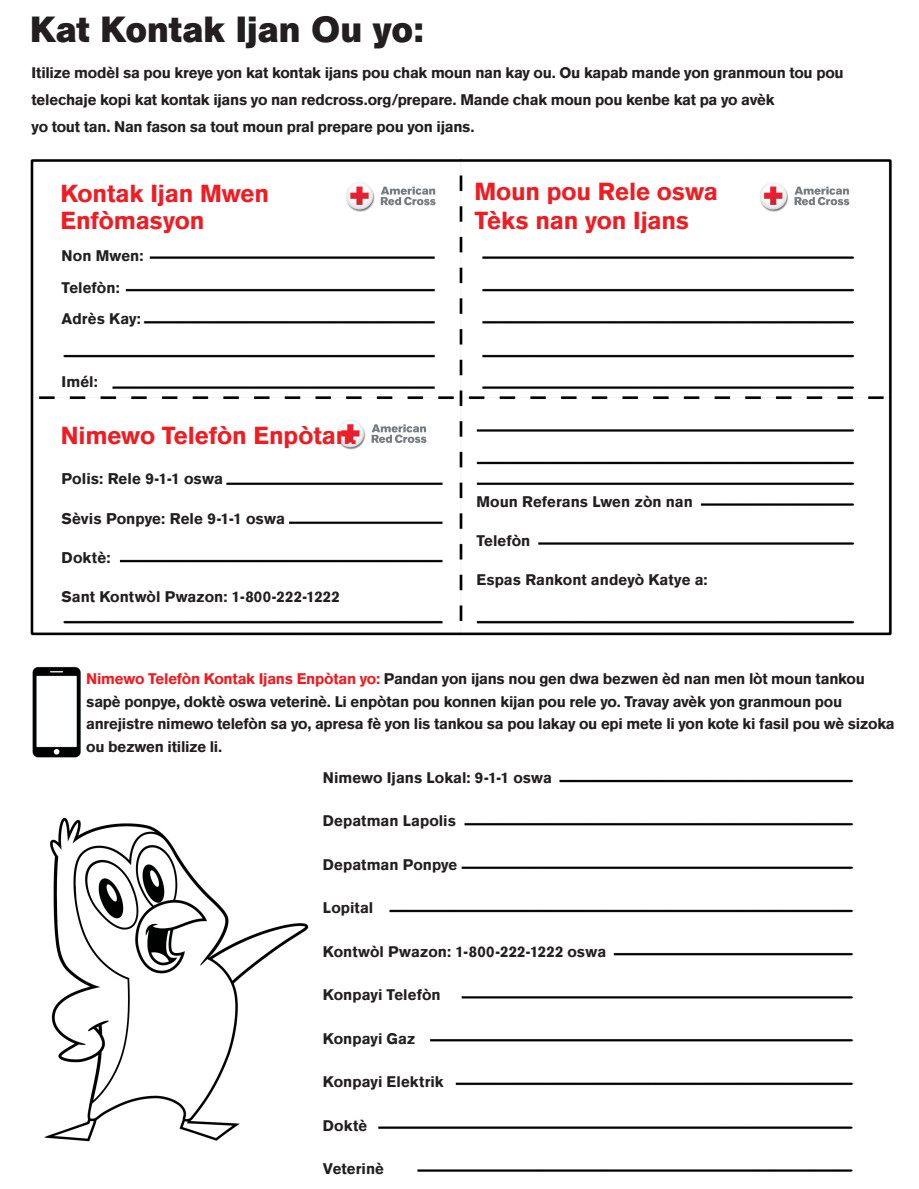
<style>
.page{position:relative;width:919px;height:1189px;background:#fff}
.page>*{position:absolute;margin:0;border:0;box-sizing:border-box;transform-origin:0 0}
.back_inside_header{font:700 36px "AG Buch BQ";color:#231f20}
.back_inside_subhead{font:900 24px/28.8px "Akzidenz Grotesk";letter-spacing:-.01em;color:#ee1d23}
.back_inside{font:900 15.15px "Akzidenz Grotesk";color:#231f20}
.back_inside-2{font:900 15px/22.5px "Akzidenz Grotesk";letter-spacing:-.015em;color:#231f20}
.back_inside-3{font:900 15px "Akzidenz Grotesk";letter-spacing:.005em;color:#231f20}
.s1{color:#ee1d23}
</style>
<div class="page">
<img style="left:30px;top:159px;width:862px;height:1013px">
<p class="back_inside_header" style="left:30px;top:8px;width:395px">Kat Kontak Ijan Ou yo:</p>
<p class="back_inside-2" style="left:32px;top:62px;width:813px">Itilize modèl sa pou kreye yon kat kontak ijans pou chak moun nan kay ou. Ou kapab mande yon granmoun tou pou</p>
<p class="back_inside-2" style="left:32px;top:89px;width:744px">telechaje kopi kat kontak ijans yo nan redcross.org/prepare. Mande chak moun pou kenbe kat pa yo avèk</p>
<p class="back_inside-2" style="left:32px;top:116px;width:444px">yo tout tan. Nan fason sa tout moun pral prepare pou yon ijans.</p>
<p class="back_inside_subhead" style="left:60px;top:179px;width:210px">Kontak Ijan Mwen</p>
<p class="back_inside_subhead" style="left:60px;top:206px;width:145px">Enfòmasyon</p>
<p class="back_inside-2" style="left:62px;top:245px;width:83px">Non Mwen:</p>
<p class="back_inside-2" style="left:62px;top:276px;width:60px">Telefòn:</p>
<p class="back_inside-2" style="left:62px;top:308px;width:81px">Adrès Kay:</p>
<p class="back_inside-2" style="left:62px;top:371px;width:38px">Imél:</p>
<p class="back_inside_subhead" style="left:61px;top:421px;width:297px">Nimewo Telefòn Enpòtan.</p>
<p class="back_inside" style="left:62px;top:469px;width:163px">Polis: Rele 9-1-1 oswa</p>
<p class="back_inside" style="left:62px;top:508px;width:225px">Sèvis Ponpye: Rele 9-1-1 oswa</p>
<p class="back_inside" style="left:62px;top:547px;width:50px">Doktè:</p>
<p class="back_inside-2" style="left:62px;top:585px;width:280px">Sant Kontwòl Pwazon: 1-800-222-1222</p>
<p class="back_inside_subhead" style="left:474px;top:177px;width:245px">Moun pou Rele oswa<br>Tèks nan yon Ijans</p>
<p class="back_inside-2" style="left:476px;top:490px;width:218px">Moun Referans Lwen zòn nan</p>
<p class="back_inside-2" style="left:476px;top:529px;width:56px">Telefòn</p>
<p class="back_inside-2" style="left:476px;top:568px;width:233px">Espas Rankont andeyò Katye a:</p>
<p class="back_inside-2" style="left:86px;top:667px;width:809px"><span class="s1">Nimewo Telefòn Kontak Ijans Enpòtan yo:</span> Pandan yon ijans nou gen dwa bezwen èd nan men lòt moun tankou sapè ponpye, doktè oswa veterinè. Li enpòtan pou konnen kijan pou rele yo. Travay avèk yon granmoun pou anrejistre nimewo telefòn sa yo, apresa fè yon lis tankou sa pou lakay ou epi mete li yon kote ki fasil pou wè sizoka ou bezwen itilize li.</p>
<p class="back_inside-2" style="left:323px;top:766px;width:230px">Nimewo Ijans Lokal: 9-1-1 oswa</p>
<p class="back_inside-2" style="left:323px;top:809px;width:135px">Depatman Lapolis</p>
<p class="back_inside-2" style="left:323px;top:853px;width:136px">Depatman Ponpye</p>
<p class="back_inside-3" style="left:323px;top:897px;width:52px">Lopital</p>
<p class="back_inside-2" style="left:323px;top:940px;width:285px">Kontwòl Pwazon: 1-800-222-1222 oswa</p>
<p class="back_inside-2" style="left:323px;top:983px;width:119px">Konpayi Telefòn</p>
<p class="back_inside-2" style="left:323px;top:1027px;width:94px">Konpayi Gaz</p>
<p class="back_inside-2" style="left:323px;top:1070px;width:122px">Konpayi Elektrik</p>
<p class="back_inside-2" style="left:323px;top:1114px;width:46px">Doktè</p>
<p class="back_inside-2" style="left:323px;top:1157px;width:63px">Veterinè</p>
</div>
